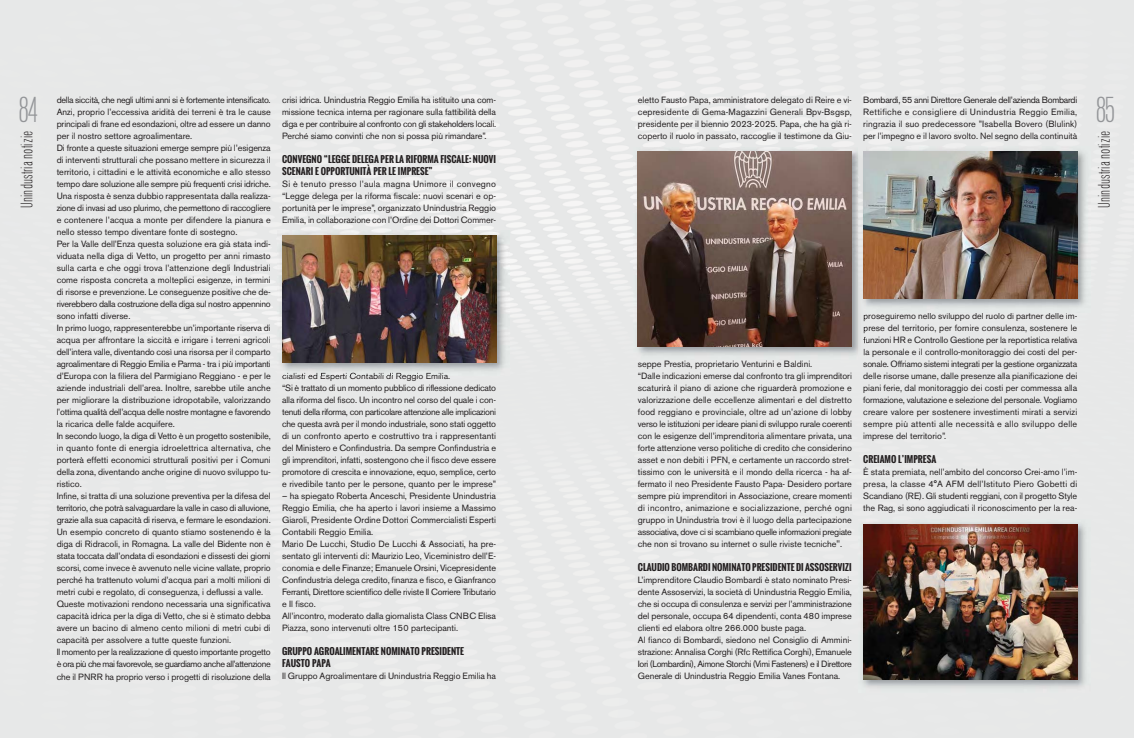
<style>
.page{position:relative;width:1134px;height:738px;background:#fff}
.page>*{position:absolute;margin:0;border:0;box-sizing:border-box;transform-origin:0 0}
.t1{font:300 condensed 30px "OPTI Venus";color:#939598}
.t2{font:300 condensed 14px "OPTI Venus";letter-spacing:.02em;color:#231f20}
.t3{font:9px/12px "Akzidenz Grotesk BE";color:#231f20;text-align:justify}
.t4{font:700 9px/12px "Oswald";color:#231f20}
</style>
<div class="page">
<div style="left:0;top:0;width:1134px;height:737px;background:#e7e8e8"></div>
<img style="left:277px;top:231px;width:232px;height:144px">
<img style="left:282px;top:372px;width:57px;height:3px">
<img style="left:282px;top:235px;width:214px;height:127px">
<img style="left:633px;top:147px;width:225px;height:212px">
<img style="left:858px;top:312px;width:7px;height:47px">
<svg style="left:863px;top:312px;width:2px;height:45px"></svg>
<img style="left:638px;top:151px;width:214px;height:195px">
<img style="left:858px;top:147px;width:232px;height:165px">
<img style="left:863px;top:151px;width:214px;height:147px">
<img style="left:858px;top:519px;width:232px;height:173px">
<img style="left:863px;top:523px;width:214px;height:156px">
<h1 class="t1" style="left:18px;top:97px;width:22px">84</h1>
<h2 class="t2" style="left:21px;top:208px;width:79px;rotate:-90deg">Unindustria notizie</h2>
<p class="t3" style="left:57px;top:95px;width:216px;text-align:left">della siccità, che negli ultimi anni si è fortemente intensificato.<br>Anzi, proprio l’eccessiva aridità dei terreni è tra le cause principali di frane ed esondazioni, oltre ad essere un danno per il nostro settore agroalimentare.<br>Di fronte a queste situazioni emerge sempre più l’esigenza di interventi strutturali che possano mettere in sicurezza il territorio, i cittadini e le attività economiche e allo stesso tempo dare soluzione alle sempre più frequenti crisi idriche.<br>Una risposta è senza dubbio rappresentata dalla realizza&shy;zione di invasi ad uso plurimo, che permettono di raccogliere e contenere l’acqua a monte per difendere la pianura e nello stesso tempo diventare fonte di sostegno.<br>Per la Valle dell’Enza questa soluzione era già stata indi&shy;viduata nella diga di Vetto, un progetto per anni rimasto sulla carta e che oggi trova l’attenzione degli Industriali come risposta concreta a molteplici esigenze, in termini di risorse e prevenzione. Le conseguenze positive che de&shy;riverebbero dalla costruzione della diga sul nostro appennino sono infatti diverse.<br>In primo luogo, rappresenterebbe un’importante riserva di acqua per affrontare la siccità e irrigare i terreni agricoli dell’intera valle, diventando così una risorsa per il comparto agroalimentare di Reggio Emilia e Parma - tra i più importanti d’Europa con la filiera del Parmigiano Reggiano - e per le aziende industriali dell’area. Inoltre, sarebbe utile anche per migliorare la distribuzione idropotabile, valorizzando l’ottima qualità dell’acqua delle nostre montagne e favorendo la ricarica delle falde acquifere.<br>In secondo luogo, la diga di Vetto è un progetto sostenibile, in quanto fonte di energia idroelettrica alternativa, che porterà effetti economici strutturali positivi per i Comuni della zona, diventando anche origine di nuovo sviluppo tu&shy;ristico.<br>Infine, si tratta di una soluzione preventiva per la difesa del territorio, che potrà salvaguardare la valle in caso di alluvione, grazie alla sua capacità di riserva, e fermare le esondazioni.<br>Un esempio concreto di quanto stiamo sostenendo è la diga di Ridracoli, in Romagna. La valle del Bidente non è stata toccata dall’ondata di esondazioni e dissesti dei giorni scorsi, come invece è avvenuto nelle vicine vallate, proprio perché ha trattenuto volumi d’acqua pari a molti milioni di metri cubi e regolato, di conseguenza, i deflussi a valle.<br>Queste motivazioni rendono necessaria una significativa capacità idrica per la diga di Vetto, che si è stimato debba avere un bacino di almeno cento milioni di metri cubi di capacità per assolvere a tutte queste funzioni.<br>Il momento per la realizzazione di questo importante progetto è ora più che mai favorevole, se guardiamo anche all’attenzione che il PNRR ha proprio verso i progetti di risoluzione della</p>
<p class="t3" style="left:282px;top:94px;width:216px">crisi idrica. Unindustria Reggio Emilia ha istituito una com&shy;missione tecnica interna per ragionare sulla fattibilità della diga e per contribuire al confronto con gli stakeholders locali.<br>Perché siamo convinti che non si possa più rimandare”.</p>
<p class="t4" style="left:282px;top:153px;width:215px">CONVEGNO “LEGGE DELEGA PER LA RIFORMA FISCALE: NUOVI<br>SCENARI E OPPORTUNITÀ PER LE IMPRESE”</p>
<p class="t3" style="left:282px;top:178px;width:216px">Si è tenuto presso l’aula magna Unimore il convegno “Legge delega per la riforma fiscale: nuovi scenari e op&shy;portunità per le imprese”, organizzato Unindustria Reggio Emilia, in collaborazione con l’Ordine dei Dottori Commer-</p>
<p class="t3" style="left:282px;top:370px;width:216px;text-align:left">cialisti ed Esperti Contabili di Reggio Emilia.<br>“Si è trattato di un momento pubblico di riflessione dedicato alla riforma del fisco. Un incontro nel corso del quale i con&shy;tenuti della riforma, con particolare attenzione alle implicazioni che questa avrà per il mondo industriale, sono stati oggetto di un confronto aperto e costruttivo tra i rappresentanti del Ministero e Confindustria. Da sempre Confindustria e gli imprenditori, infatti, sostengono che il fisco deve essere promotore di crescita e innovazione, equo, semplice, certo e rivedibile tanto per le persone, quanto per le imprese”</p>
<p class="t3" style="left:282px;top:490px;width:216px;text-align:left">– ha spiegato Roberta Anceschi, Presidente Unindustria Reggio Emilia, che ha aperto i lavori insieme a Massimo Giaroli, Presidente Ordine Dottori Commercialisti Esperti Contabili Reggio Emilia.<br>Mario De Lucchi, Studio De Lucchi &amp; Associati, ha pre&shy;sentato gli interventi di: Maurizio Leo, Viceministro dell’E&shy;conomia e delle Finanze; Emanuele Orsini, Vicepresidente Confindustria delega credito, finanza e fisco, e Gianfranco Ferranti, Direttore scientifico delle riviste Il Corriere Tributario e Il fisco.<br>All’incontro, moderato dalla giornalista Class CNBC Elisa Piazza, sono intervenuti oltre 150 partecipanti.</p>
<p class="t4" style="left:282px;top:645px;width:184px">GRUPPO AGROALIMENTARE NOMINATO PRESIDENTE<br>FAUSTO PAPA</p>
<p class="t3" style="left:282px;top:670px;width:216px">Il Gruppo Agroalimentare di Unindustria Reggio Emilia ha</p>
<p class="t3" style="left:638px;top:94px;width:216px">eletto Fausto Papa, amministratore delegato di Reire e vi&shy;cepresidente di Gema-Magazzini Generali Bpv-Bsgsp, presidente per il biennio 2023-2025. Papa, che ha già ri&shy;coperto il ruolo in passato, raccoglie il testimone da Giu-</p>
<p class="t3" style="left:863px;top:94px;width:216px">Bombardi, 55 anni Direttore Generale dell’azienda Bombardi Rettifiche e consigliere di Unindustria Reggio Emilia, ringrazia il suo predecessore ”Isabella Bovero (Blulink) per l’impegno e il lavoro svolto. Nel segno della continuità</p>
<h1 class="t1" style="left:1095px;top:97px;width:22px">85</h1>
<h2 class="t2" style="left:1098px;top:208px;width:79px;rotate:-90deg">Unindustria notizie</h2>
<p class="t3" style="left:638px;top:358px;width:216px;text-align:left">seppe Prestia, proprietario Venturini e Baldini.<br>“Dalle indicazioni emerse dal confronto tra gli imprenditori scaturirà il piano di azione che riguarderà promozione e valorizzazione delle eccellenze alimentari e del distretto food reggiano e provinciale, oltre ad un’azione di lobby verso le istituzioni per ideare piani di sviluppo rurale coerenti con le esigenze dell’imprenditoria alimentare privata, una forte attenzione verso politiche di credito che considerino asset e non debiti i PFN, e certamente un raccordo stret&shy;tissimo con le università e il mondo della ricerca - ha af&shy;fermato il neo Presidente Fausto Papa- Desidero portare sempre più imprenditori in Associazione, creare momenti di incontro, animazione e socializzazione, perché ogni gruppo in Unindustria trovi è il luogo della partecipazione associativa, dove ci si scambiano quelle informazioni pregiate che non si trovano su internet o sulle riviste tecniche".</p>
<p class="t4" style="left:638px;top:561px;width:215px">CLAUDIO BOMBARDI NOMINATO PRESIDENTE DI ASSOSERVIZI</p>
<p class="t3" style="left:638px;top:574px;width:216px;text-align:left">L’imprenditore Claudio Bombardi è stato nominato Presi&shy;dente Assoservizi, la società di Unindustria Reggio Emilia, che si occupa di consulenza e servizi per l’amministrazione del personale, occupa 64 dipendenti, conta 480 imprese clienti ed elabora oltre 266.000 buste paga.<br>Al fianco di Bombardi, siedono nel Consiglio di Ammini&shy;strazione: Annalisa Corghi (Rfc Rettifica Corghi), Emanuele Iori (Lombardini), Aimone Storchi (Vimi Fasteners) e il Direttore Generale di Unindustria Reggio Emilia Vanes Fontana.</p>
<p class="t3" style="left:863px;top:310px;width:216px">proseguiremo nello sviluppo del ruolo di partner delle im&shy;prese del territorio, per fornire consulenza, sostenere le funzioni HR e Controllo Gestione per la reportistica relativa la personale e il controllo-monitoraggio dei costi del per&shy;sonale. Offriamo sistemi integrati per la gestione organizzata delle risorse umane, dalle presenze alla pianificazione dei piani ferie, dal monitoraggio dei costi per commessa alla formazione, valutazione e selezione del personale. Vogliamo creare valore per sostenere investimenti mirati a servizi sempre più attenti alle necessità e allo sviluppo delle imprese del territorio”.</p>
<p class="t4" style="left:863px;top:453px;width:74px">CREIAMO L’IMPRESA</p>
<p class="t3" style="left:863px;top:466px;width:216px">È stata premiata, nell’ambito del concorso Crei-amo l’im&shy;presa, la classe 4°A AFM dell’Istituto Piero Gobetti di Scandiano (RE). Gli studenti reggiani, con il progetto Style the Rag, si sono aggiudicati il riconoscimento per la rea-</p>
</div>
